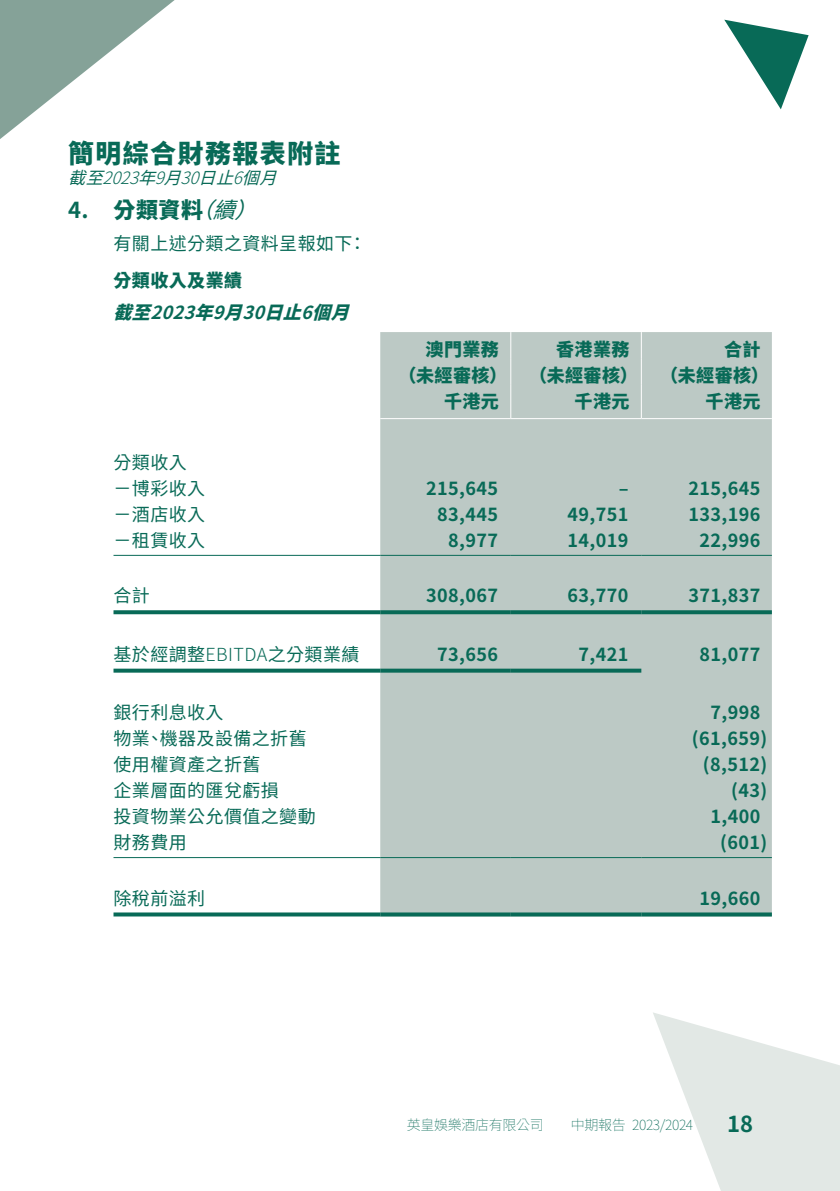
<style>
.page{position:relative;width:840px;height:1191px;background:#fff}
.page>*{position:absolute;margin:0;border:0;box-sizing:border-box;transform-origin:0 0}
.t1{font:900 26px "Noto Sans CJ Ktc";letter-spacing:.05em;color:#086a57}
.t2{font:900 22px "Noto Sans CJ Ktc";color:#086a57}
.t3{font:700 22px "Noto Sans CJ Ktc";color:#086a57}
.t4{font:italic 22px "Noto Sans CJ Ktc";color:#086a57}
.t5{font:700 18px "Noto Sans CJ Ktc";letter-spacing:.025em;color:#086a57}
.t6{font:18px "Noto Sans CJ Ktc";letter-spacing:.02em;color:#086a57}
.t7{font:900 18px "Noto Sans CJ Ktc";letter-spacing:.025em;color:#086a57}
.t8{font:italic 900 18px "Noto Sans CJ Ktc";color:#086a57}
.t9{font:italic 700 18px "Noto Sans CJ Ktc";color:#086a57}
.t10{font:italic 300 17px "Noto Sans CJ Ktc";color:#086a57}
.t11{font:italic 17px "Noto Sans CJ Ktc";color:#086a57}
.t12{font:100 14px "Noto Sans CJ Ktc";letter-spacing:-.025em;color:#086a57}
.s1{font-weight:400}
.s2{font-weight:400;font-style:italic}
.s3{font-weight:300}
</style>
<div class="page">
<svg style="left:653px;top:1012px;width:186px;height:179px"></svg>
<svg style="left:0;top:0;width:175px;height:139px"></svg>
<svg style="left:724px;top:20px;width:84px;height:89px"></svg>
<div style="left:380px;top:332px;width:391px;height:580px;background:#bcc9c5"></div>
<hr style="left:380px;top:418px;width:130px;height:1px;background:#fff">
<hr style="left:510px;top:418px;width:131px;height:1px;background:#fff">
<hr style="left:641px;top:418px;width:130px;height:1px;background:#fff">
<svg style="left:510px;top:332px;width:1px;height:52px"></svg>
<svg style="left:640px;top:332px;width:1px;height:52px"></svg>
<hr style="left:510px;top:384px;width:1px;height:34px;background:#fff">
<hr style="left:640px;top:384px;width:1px;height:34px;background:#fff">
<hr style="left:113px;top:555px;width:267px;height:1px;background:#086a57">
<hr style="left:380px;top:555px;width:130px;height:1px;background:#086a57">
<hr style="left:510px;top:555px;width:131px;height:1px;background:#086a57">
<hr style="left:641px;top:555px;width:130px;height:1px;background:#086a57">
<svg style="left:113px;top:610px;width:267px;height:4px"></svg>
<svg style="left:380px;top:610px;width:130px;height:4px"></svg>
<svg style="left:510px;top:610px;width:131px;height:4px"></svg>
<svg style="left:641px;top:610px;width:130px;height:4px"></svg>
<svg style="left:113px;top:668px;width:267px;height:4px"></svg>
<svg style="left:380px;top:668px;width:130px;height:4px"></svg>
<svg style="left:510px;top:668px;width:131px;height:4px"></svg>
<hr style="left:113px;top:857px;width:267px;height:1px;background:#086a57">
<hr style="left:380px;top:857px;width:130px;height:1px;background:#086a57">
<hr style="left:510px;top:857px;width:131px;height:1px;background:#086a57">
<hr style="left:641px;top:857px;width:130px;height:1px;background:#086a57">
<svg style="left:113px;top:912px;width:267px;height:4px"></svg>
<svg style="left:380px;top:912px;width:130px;height:4px"></svg>
<svg style="left:510px;top:912px;width:131px;height:4px"></svg>
<svg style="left:641px;top:912px;width:130px;height:4px"></svg>
<h1 class="t1" style="left:68px;top:139px;width:274px">簡明綜合財務報表附註</h1>
<p class="t11" style="left:241px;top:169px;width:49px">個月</p>
<p class="t11" style="left:138px;top:169px;width:32px">年</p>
<p class="t11" style="left:68px;top:169px;width:49px">截至</p>
<p class="t10" style="left:102px;top:169px;width:145px">2023 <span class="s1">月</span>9 <span class="s1">日止</span></p>
<p class="t10" style="left:180px;top:169px;width:32px">30</p>
<p class="t10" style="left:233px;top:169px;width:24px">6</p>
<p class="t3" style="left:68px;top:197px;width:22px">4.</p>
<p class="t2" style="left:113px;top:197px;width:140px">分類資料<span class="s2">續</span></p>
<p class="t4" style="left:191px;top:197px;width:84px">（(</p>
<p class="t6" style="left:113px;top:233px;width:240px">有關上述分類之資料呈報如下</p>
<p class="t7" style="left:113px;top:270px;width:130px">分類收入及業績</p>
<p class="t8" style="left:264px;top:302px;width:99px">日止個月</p>
<p class="t6" style="left:348px;top:233px;width:19px">：</p>
<p class="t8" style="left:194px;top:302px;width:63px">年月</p>
<p class="t8" style="left:113px;top:302px;width:52px">截至</p>
<p class="t9" style="left:150px;top:302px;width:129px">2023 9 30</p>
<p class="t9" style="left:301px;top:302px;width:26px">6</p>
<p class="t6" style="left:113px;top:452px;width:75px">分類收入</p>
<p class="t6" style="left:113px;top:478px;width:93px">－博彩收入</p>
<p class="t6" style="left:113px;top:504px;width:93px">－酒店收入</p>
<p class="t6" style="left:113px;top:530px;width:93px">－租賃收入</p>
<p class="t6" style="left:113px;top:585px;width:38px">合計</p>
<p class="t6" style="left:113px;top:644px;width:247px">基於經調整<span class="s3">EBITDA</span>之分類業績</p>
<p class="t6" style="left:113px;top:702px;width:111px">銀行利息收入</p>
<p class="t6" style="left:160px;top:728px;width:148px">機器及設備之折舊</p>
<p class="t6" style="left:113px;top:728px;width:38px">物業</p>
<p class="t6" style="left:146px;top:728px;width:19px">、</p>
<p class="t6" style="left:113px;top:754px;width:148px">使用權資產之折舊</p>
<p class="t6" style="left:113px;top:780px;width:167px">企業層面的匯兌虧損</p>
<p class="t6" style="left:113px;top:806px;width:203px">投資物業公允價值之變動</p>
<p class="t6" style="left:113px;top:832px;width:75px">財務費用</p>
<p class="t6" style="left:113px;top:888px;width:93px">除稅前溢利</p>
<p class="t7" style="left:723px;top:339px;width:38px">合計</p>
<p class="t7" style="left:556px;top:339px;width:75px">香港業務</p>
<p class="t7" style="left:425px;top:339px;width:75px">澳門業務</p>
<p class="t7" style="left:398px;top:365px;width:371px">（未經審核） （未經審核） （未經審核(</p>
<p class="t7" style="left:705px;top:391px;width:56px">千港元</p>
<p class="t7" style="left:444px;top:391px;width:56px">千港元</p>
<p class="t7" style="left:574px;top:391px;width:56px">千港元</p>
<p class="t5" style="left:426px;top:478px;width:73px">215,645</p>
<p class="t5" style="left:618px;top:478px;width:11px">‒</p>
<p class="t5" style="left:688px;top:478px;width:73px">215,645</p>
<p class="t5" style="left:437px;top:504px;width:62px">83,445</p>
<p class="t5" style="left:567px;top:504px;width:62px">49,751</p>
<p class="t5" style="left:688px;top:504px;width:73px">133,196</p>
<p class="t5" style="left:448px;top:530px;width:51px">8,977</p>
<p class="t5" style="left:567px;top:530px;width:62px">14,019</p>
<p class="t5" style="left:699px;top:530px;width:62px">22,996</p>
<p class="t5" style="left:426px;top:585px;width:73px">308,067</p>
<p class="t5" style="left:567px;top:585px;width:62px">63,770</p>
<p class="t5" style="left:688px;top:585px;width:73px">371,837</p>
<p class="t5" style="left:437px;top:644px;width:62px">73,656</p>
<p class="t5" style="left:578px;top:644px;width:51px">7,421</p>
<p class="t5" style="left:699px;top:644px;width:62px">81,077</p>
<p class="t5" style="left:710px;top:702px;width:51px">7,998</p>
<p class="t5" style="left:691px;top:728px;width:77px">)61,659(</p>
<p class="t5" style="left:702px;top:754px;width:66px">)8,512(</p>
<p class="t5" style="left:730px;top:780px;width:38px">)43(</p>
<p class="t5" style="left:710px;top:806px;width:51px">1,400</p>
<p class="t5" style="left:719px;top:832px;width:49px">)601(</p>
<p class="t5" style="left:699px;top:888px;width:62px">19,660</p>
<p class="t12" style="left:406px;top:1116px;width:138px">英皇娛樂酒店有限公司</p>
<p class="t12" style="left:570px;top:1116px;width:56px">中期報告</p>
<p class="t12" style="left:631px;top:1116px;width:63px">2023/2024</p>
<p class="t3" style="left:726px;top:1112px;width:27px">18</p>
</div>
